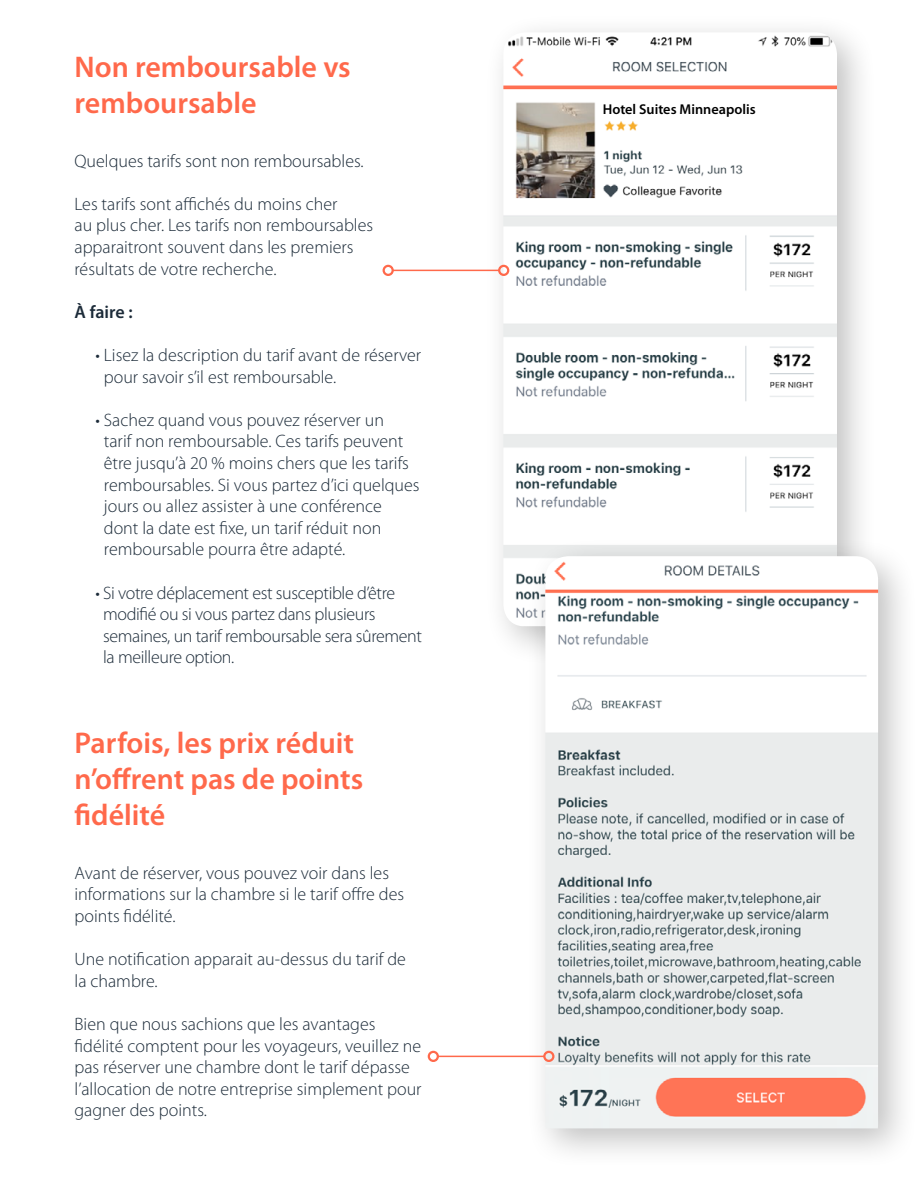
<style>
.page{position:relative;width:918px;height:1188px;background:#fff}
.page>*{position:absolute;margin:0;border:0;box-sizing:border-box;transform-origin:0 0}
.t1{font:600 30px/36px "Myriad Pro";color:#ff694b}
.t2{font:300 18px/21.6px "Myriad Pro";color:#1c2b39}
.t3{font:300 18px/21.6px "Myriad Pro";letter-spacing:-.02em;color:#1c2b39}
.t4{font:600 18px "Myriad Pro";color:#1c2b39}
.t5{font:600 14.25px "Myriad Pro";color:#000}
</style>
<div class="page">
<div style="left:484px;top:13px;width:393px;height:654px;background:#000;opacity:.25"></div>
<img style="left:503px;top:32px;width:334px;height:594px">
<div style="left:526px;top:536px;width:392px;height:633px;background:#000;opacity:.25"></div>
<img style="left:545px;top:556px;width:333px;height:572px">
<div style="left:602px;top:104px;width:218px;height:15px;background:#fff"></div>
<hr style="left:393px;top:270px;width:106px;height:1px;background:#ff694b">
<div style="left:383px;top:265px;width:11px;height:11px;border:2px solid #ff694b;border-radius:50%"></div>
<div style="left:498px;top:265px;width:11px;height:11px;border:2px solid #ff694b;border-radius:50%"></div>
<hr style="left:438px;top:1056px;width:106px;height:1px;background:#ff694b">
<div style="left:428px;top:1051px;width:11px;height:11px;border:2px solid #ff694b;border-radius:50%"></div>
<div style="left:543px;top:1051px;width:11px;height:11px;border:2px solid #ff694b;border-radius:50%"></div>
<h1 class="t1" style="left:75px;top:48px;width:278px">Non remboursable vs remboursable</h1>
<p class="t2" style="left:75px;top:150px;width:291px">Quelques tarifs sont non remboursables.</p>
<p class="t2" style="left:75px;top:193px;width:300px">Les tarifs sont affichés du moins cher<br>au plus cher. Les tarifs non remboursables apparaitront souvent dans les premiers résultats de votre recherche.</p>
<p class="t4" style="left:75px;top:300px;width:60px">À faire :</p>
<p class="t2" style="left:104px;top:344px;width:319px;text-indent:-8px">• Lisez la description du tarif avant de réserver pour savoir s’il est remboursable.</p>
<p class="t2" style="left:104px;top:409px;width:317px;text-indent:-8px">• Sachez quand vous pouvez réserver un<br>tarif non remboursable. Ces tarifs peuvent être jusqu’à 20 % moins chers que les tarifs remboursables. Si vous partez d’ici quelques jours ou allez assister à une conférence dont la date est fixe, un tarif réduit non remboursable pourra être adapté.</p>
<p class="t3" style="left:103px;top:582px;width:320px;text-indent:-8px">• Si votre déplacement est susceptible d’être modifié ou si vous partez dans plusieurs semaines, un tarif remboursable sera sûrement la meilleure option.</p>
<h1 class="t1" style="left:75px;top:724px;width:290px">Parfois, les prix réduit n’offrent pas de points fidélité</h1>
<p class="t2" style="left:75px;top:862px;width:331px">Avant de réserver, vous pouvez voir dans les informations sur la chambre si le tarif offre des points fidélité.</p>
<p class="t2" style="left:75px;top:948px;width:333px">Une notification apparait au-dessus du tarif de la chambre.</p>
<p class="t2" style="left:75px;top:1013px;width:349px">Bien que nous sachions que les avantages fidélité comptent pour les voyageurs, veuillez ne pas réserver une chambre dont le tarif dépasse l’allocation de notre entreprise simplement pour gagner des points.</p>
<p class="t5" style="left:603px;top:100px;width:154px">Hotel Suites Minneapolis</p>
</div>
